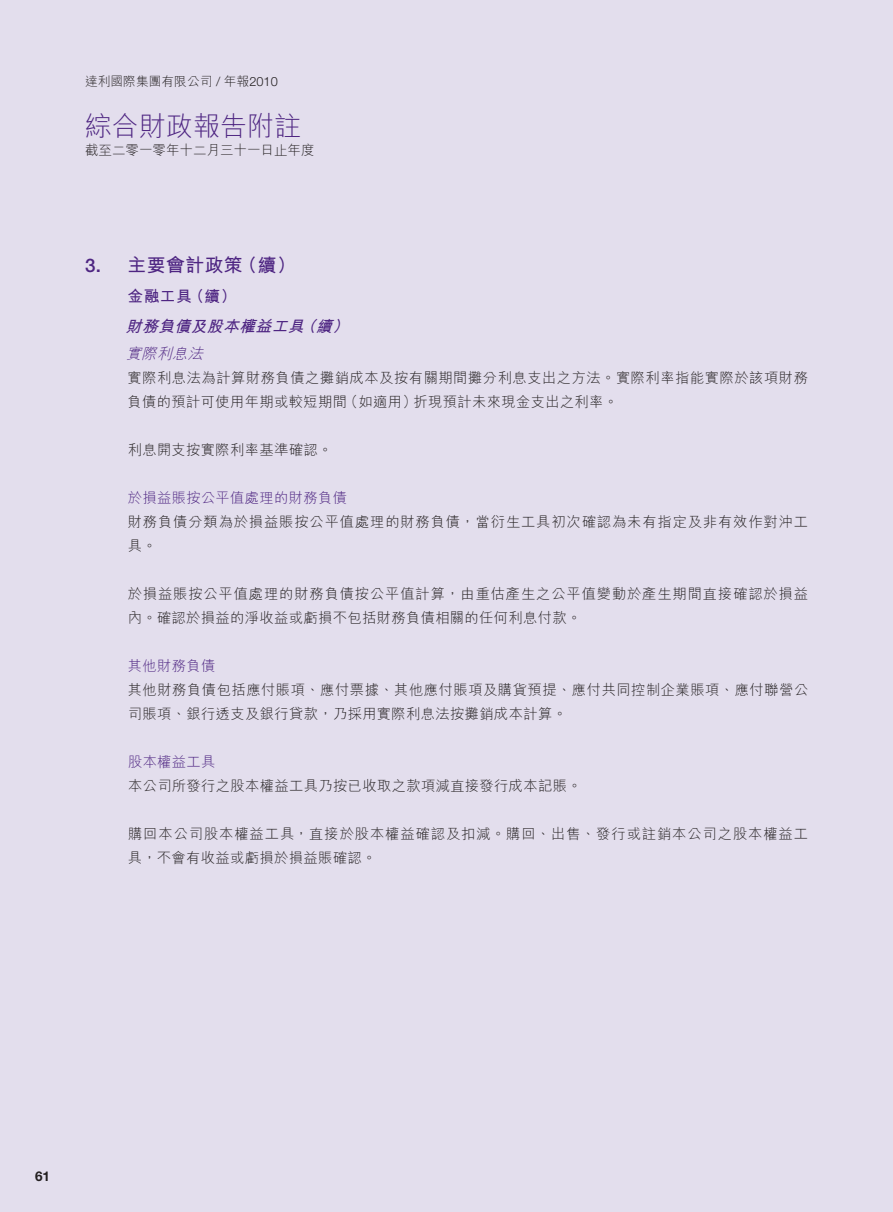
<style>
.page{position:relative;width:893px;height:1212px;background:#e3deed}
.page>*{position:absolute;margin:0;border:0;box-sizing:border-box;transform-origin:0 0}
.t1{font:300 27px "M Hei HK";color:#4e2582}
.t2{font:700 18.75px "M Hei HK";letter-spacing:.03em;color:#4e2582}
.t3{font:500 18.75px "Helvetica Neue LT Std";color:#4e2582}
.t4{font:italic 700 15.75px "M Hei HK";color:#4e2582}
.t5{font:700 15.75px "M Hei HK";color:#4e2582}
.t6{font:italic 300 15px "M Hei HK";color:#4e2582}
.t7{font:300 14.25px/24px "M Hei HK";letter-spacing:.04em;color:#231f20}
.t8{font:300 14.25px/24px "M Hei HK";letter-spacing:.065em;color:#231f20}
.t9{font:300 14.25px "M Hei HK";letter-spacing:.03em;color:#4e2582}
.t10{font:300 13.5px "M Hei HK";color:#231f20}
.t11{font:700 13.5px "Helvetica Neue LT Std";color:#231f20}
.t12{font:300 12.75px "M Hei HK";color:#231f20}
.s1{font-family:"Helvetica Neue LT Std"}
</style>
<div class="page">
<p class="t12" style="left:85px;top:72px;width:194px">達利國際集團有限公司 <span class="s1">/</span> 年報<span class="s1">2010</span></p>
<h1 class="t1" style="left:85px;top:107px;width:217px">綜合財政報告附註</h1>
<p class="t10" style="left:85px;top:141px;width:231px">截至二零一零年十二月三十一日止年度</p>
<h2 class="t3" style="left:85px;top:254px;width:18px">3.</h2>
<h2 class="t2" style="left:128px;top:251px;width:117px">主要會計政策</h2>
<h2 class="t2" style="left:239px;top:251px;width:59px">（續(</h2>
<p class="t5" style="left:128px;top:285px;width:66px">金融工具</p>
<p class="t5" style="left:188px;top:285px;width:50px">（續(</p>
<p class="t4" style="left:126px;top:315px;width:185px">財務負債及股本權益工具</p>
<p class="t6" style="left:126px;top:343px;width:84px">實際利息法</p>
<p class="t7" style="left:413px;top:365px;width:396px;text-indent:-286px">實際利息法為計算財務負債之攤銷成本及按有關期間攤分利息支出之方法。實際利率指能實際於該項財務折現預計未來現金支出之利率。</p>
<p class="t4" style="left:300px;top:315px;width:23px">（</p>
<p class="t4" style="left:332px;top:315px;width:23px">(</p>
<p class="t4" style="left:316px;top:315px;width:23px">續</p>
<p class="t7" style="left:344px;top:389px;width:74px">（如適用）</p>
<p class="t7" style="left:128px;top:389px;width:221px">負債的預計可使用年期或較短期間</p>
<p class="t7" style="left:128px;top:437px;width:206px">利息開支按實際利率基準確認。</p>
<p class="t9" style="left:128px;top:488px;width:221px">於損益賬按公平值處理的財務負債</p>
<p class="t8" style="left:128px;top:509px;width:682px">財務負債分類為於損益賬按公平值處理的財務負債，當衍生工具初次確認為未有指定及非有效作對沖工具。</p>
<p class="t8" style="left:128px;top:581px;width:682px">於損益賬按公平值處理的財務負債按公平值計算，由重估產生之公平值變動於產生期間直接確認於損益內。確認於損益的淨收益或虧損不包括財務負債相關的任何利息付款。</p>
<p class="t9" style="left:128px;top:656px;width:89px">其他財務負債</p>
<p class="t7" style="left:128px;top:677px;width:682px">其他財務負債包括應付賬項、應付票據、其他應付賬項及購貨預提、應付共同控制企業賬項、應付聯營公司賬項、銀行透支及銀行貸款，乃採用實際利息法按攤銷成本計算。</p>
<p class="t9" style="left:128px;top:752px;width:89px">股本權益工具</p>
<p class="t7" style="left:128px;top:773px;width:455px">本公司所發行之股本權益工具乃按已收取之款項減直接發行成本記賬。</p>
<p class="t8" style="left:128px;top:821px;width:682px">購回本公司股本權益工具，直接於股本權益確認及扣減。購回、出售、發行或註銷本公司之股本權益工具，不會有收益或虧損於損益賬確認。</p>
<p class="t11" style="left:35px;top:1167px;width:17px">61</p>
</div>
